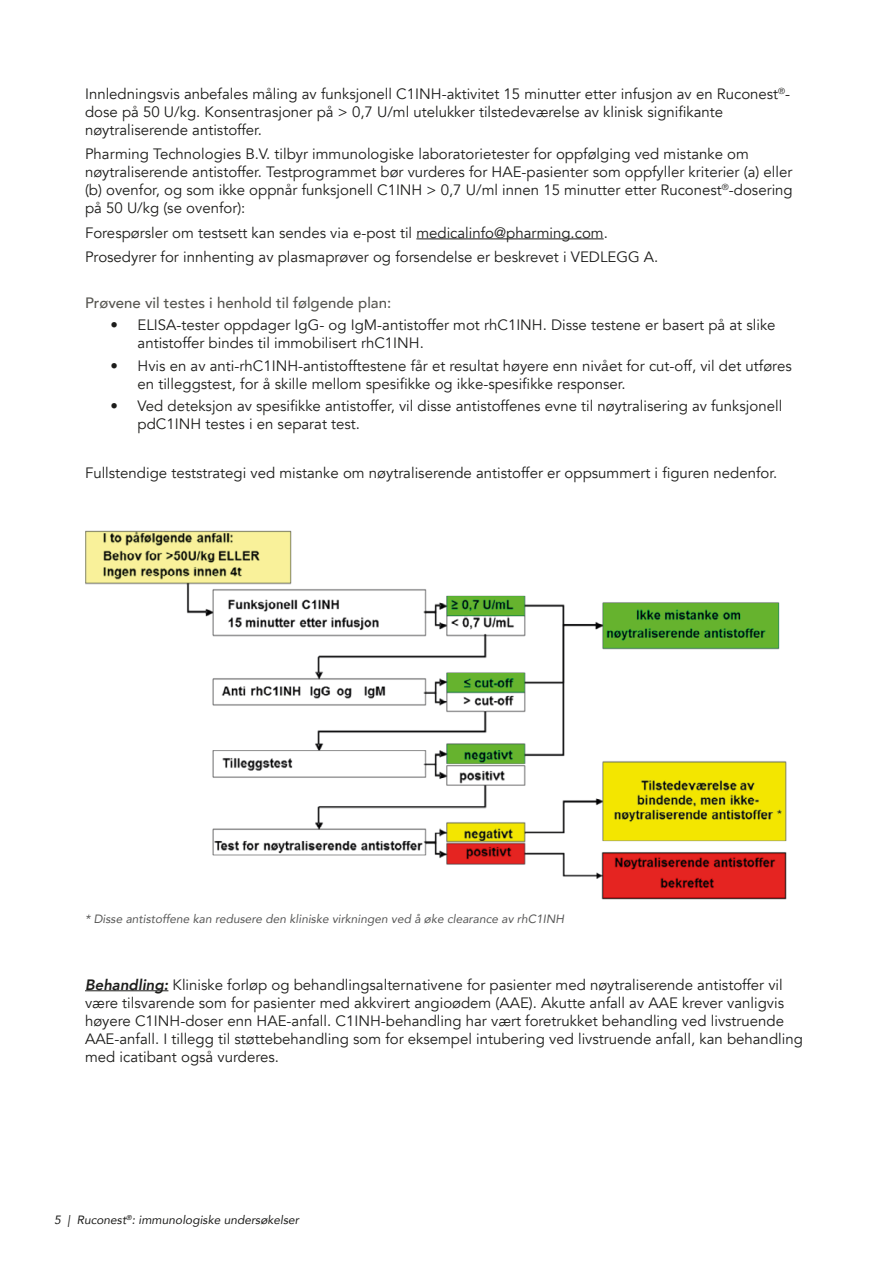
<style>
.page{position:relative;width:893px;height:1263px;background:#fff}
.page>*{position:absolute;margin:0;border:0;box-sizing:border-box;transform-origin:0 0}
.t1{font:15px/18px "Avenir";color:#1d1d1b}
.t2{font:500 15px "Avenir";color:#575651}
.t3{font:italic 12px "Avenir";color:#575756}
.t4{font:italic 12px "Avenir";color:#1d1d1b}
.s1{font-weight:800;font-style:italic}
</style>
<div class="page">
<hr style="left:416px;top:238px;width:188px;height:1px;background:#1d1d1b">
<hr style="left:85px;top:990px;width:83px;height:1px;background:#1d1d1b">
<img style="left:85px;top:530px;width:702px;height:370px">
<p class="t1" style="left:85px;top:85px;width:707px">Innledningsvis anbefales måling av funksjonell C1INH-aktivitet 15 minutter etter infusjon av en Ruconest<sup>®</sup>- dose på 50 U/kg. Konsentrasjoner på &gt; 0,7 U/ml utelukker tilstedeværelse av klinisk signifikante nøytraliserende antistoffer.</p>
<p class="t1" style="left:85px;top:145px;width:709px">Pharming Technologies B.V. tilbyr immunologiske laboratorietester for oppfølging ved mistanke om nøytraliserende antistoffer. Testprogrammet bør vurderes for HAE-pasienter som oppfyller kriterier (a) eller (b) ovenfor, og som ikke oppnår funksjonell C1INH &gt; 0,7 U/ml innen 15 minutter etter Ruconest<sup>®</sup>-dosering på 50 U/kg (se ovenfor):</p>
<p class="t1" style="left:85px;top:221px;width:575px;line-height:24.3px">Forespørsler om testsett kan sendes via e-post til medicalinfo@pharming.com.<br>Prosedyrer for innhenting av plasmaprøver og forsendelse er beskrevet i VEDLEGG A.</p>
<p class="t2" style="left:85px;top:290px;width:308px">Prøvene vil testes i henhold til følgende plan:</p>
<p class="t1" style="left:138px;top:316px;width:639px;text-indent:-27px">• ELISA-tester oppdager IgG- og IgM-antistoffer mot rhC1INH. Disse testene er basert på at slike antistoffer bindes til immobilisert rhC1INH.</p>
<p class="t1" style="left:138px;top:357px;width:656px;text-indent:-27px">• Hvis en av anti-rhC1INH-antistofftestene får et resultat høyere enn nivået for cut-off, vil det utføres en tilleggstest, for å skille mellom spesifikke og ikke-spesifikke responser.</p>
<p class="t1" style="left:138px;top:397px;width:646px;text-indent:-27px">• Ved deteksjon av spesifikke antistoffer, vil disse antistoffenes evne til nøytralisering av funksjonell pdC1INH testes i en separat test.</p>
<p class="t1" style="left:85px;top:464px;width:694px">Fullstendige teststrategi ved mistanke om nøytraliserende antistoffer er oppsummert i figuren nedenfor.</p>
<p class="t3" style="left:85px;top:911px;width:480px">* Disse antistoffene kan redusere den kliniske virkningen ved å øke clearance av rhC1INH</p>
<p class="t1" style="left:85px;top:976px;width:719px"><span class="s1">Behandling:</span> Kliniske forløp og behandlingsalternativene for pasienter med nøytraliserende antistoffer vil være tilsvarende som for pasienter med akkvirert angioødem (AAE). Akutte anfall av AAE krever vanligvis høyere C1INH-doser enn HAE-anfall. C1INH-behandling har vært foretrukket behandling ved livstruende AAE-anfall. I tillegg til støttebehandling som for eksempel intubering ved livstruende anfall, kan behandling med icatibant også vurderes.</p>
<p class="t4" style="left:54px;top:1213px;width:247px">5 | Ruconest<sup>®</sup>: immunologiske undersøkelser</p>
</div>
